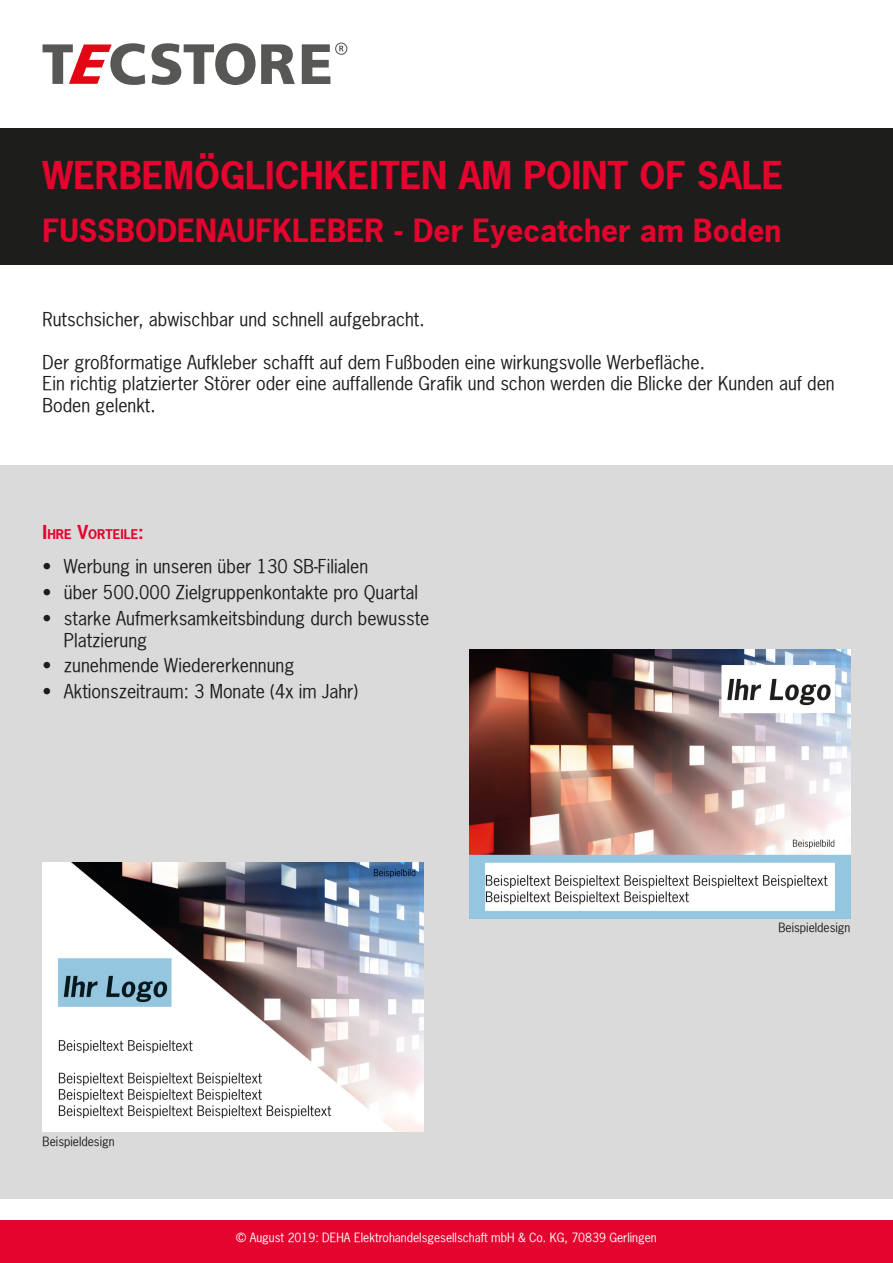
<style>
.page{position:relative;width:893px;height:1263px;background:#fff}
.page>*{position:absolute;margin:0;border:0;box-sizing:border-box;transform-origin:0 0}
.t1{font:700 36px "News Gothic";color:#e4042e}
.t2{font:700 30px "News Gothic";color:#e4042e}
.t3{font:18px/21.6px "News Gothic";color:#1d1d1b}
.t4{font:700 12.6px "News Gothic";color:#e4042e}
.t5{font:12px "News Gothic";color:#fff}
.t6{font:12px "News Gothic";color:#1d1d1b}
.s1{font-size:18px}
</style>
<div class="page">
<div style="left:0;top:1220px;width:893px;height:43px;background:#e4042e"></div>
<div style="left:0;top:466px;width:893px;height:733px;background:#dadada"></div>
<div style="left:0;top:128px;width:893px;height:136px;background:#1d1d1b"></div>
<svg style="left:43px;top:43px;width:102px;height:42px"></svg>
<svg style="left:152px;top:43px;width:143px;height:42px"></svg>
<svg style="left:302px;top:43px;width:45px;height:41px"></svg>
<img style="left:470px;top:649px;width:380px;height:269px">
<img style="left:43px;top:862px;width:380px;height:270px">
<p class="t1" style="left:43px;top:151px;width:742px">WERBEMÖGLICHKEITEN AM POINT OF SALE</p>
<p class="t2" style="left:43px;top:210px;width:740px">FUSSBODENAUFKLEBER - Der Eyecatcher am Boden</p>
<p class="t3" style="left:43px;top:308px;width:384px">Rutschsicher, abwischbar und schnell aufgebracht.</p>
<p class="t3" style="left:43px;top:351px;width:794px">Der großformatige Aufkleber schafft auf dem Fußboden eine wirkungsvolle Werbefläche.<br>Ein richtig platzierter Störer oder eine auffallende Grafik und schon werden die Blicke der Kunden auf den<br>Boden gelenkt.</p>
<p class="t4" style="left:43px;top:526px;width:103px"><span class="s1">I</span>HRE <span class="s1">V</span>ORTEILE<span class="s1">:</span></p>
<p class="t3" style="left:43px;top:555px;width:327px">• Werbung in unseren über 130 SB-Filialen</p>
<p class="t3" style="left:43px;top:581px;width:377px">• über 500.000 Zielgruppenkontakte pro Quartal</p>
<p class="t3" style="left:64px;top:607px;width:367px;text-indent:-21px">• starke Aufmerksamkeitsbindung durch bewusste<br>Platzierung</p>
<p class="t3" style="left:43px;top:655px;width:253px">• zunehmende Wiedererkennung</p>
<p class="t3" style="left:43px;top:680px;width:317px">• Aktionszeitraum: 3 Monate (4x im Jahr)</p>
<p class="t6" style="left:43px;top:1133px;width:73px">Beispieldesign</p>
<p class="t5" style="left:236px;top:1229px;width:422px">© August 2019: DEHA Elektrohandelsgesellschaft mbH &amp; Co. KG, 70839 Gerlingen</p>
<p class="t6" style="left:778px;top:920px;width:73px">Beispieldesign</p>
</div>
